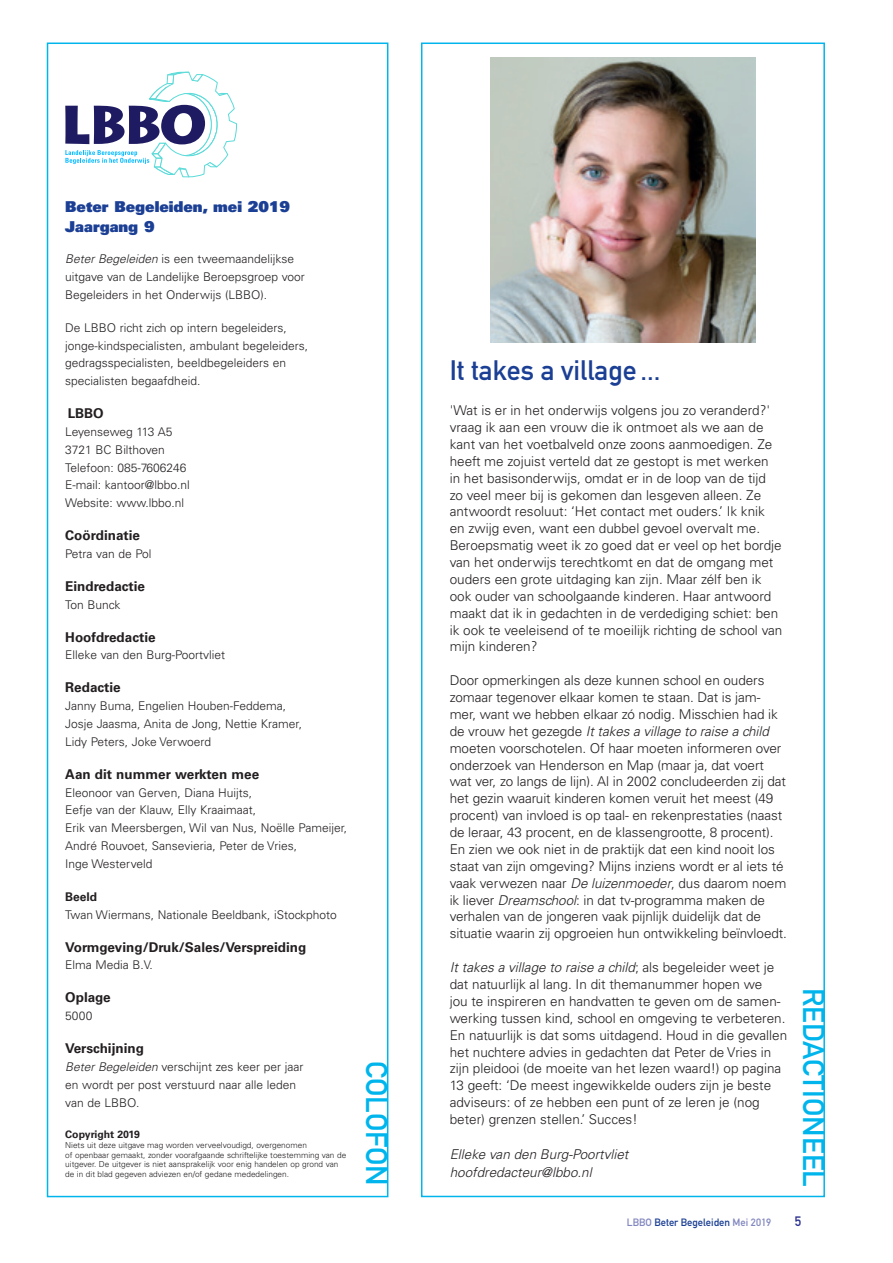
<style>
.page{position:relative;width:893px;height:1263px;background:#fff}
.page>*{position:absolute;margin:0;border:0;box-sizing:border-box;transform-origin:0 0}
.t1{font:30px "DIN Mittelschrift LT";color:#00b5ec}
.t2{font:27.75px "DIN Mittelschrift LT";color:#1b3f94}
.t3{font:15px/19.5px "Univers LT Std X Black";color:#1b3f94}
.t4{font:300 13.5px/16.8px "Univers LT Std";color:#231f20}
.t5{font:700 13.5px "Univers LT Std";color:#231f20}
.t6{font:italic 300 13.5px/18px "Univers LT Std";color:#231f20}
.t7{font:13.5px "DIN Mittelschrift LT";color:#2b3291}
.t8{font:300 12px/17.9px "Univers LT Std";color:#231f20}
.t9{font:700 12px "Univers LT Std";color:#231f20}
.t10{font:10.5px "DIN Mittelschrift LT";color:#1b3f94}
.t11{font:700 10.5px "Univers LT Std";color:#231f20}
.t12{font:300 8.25px/9.8px "Univers LT Std";color:#231f20}
.s1{font-style:italic}
.s2{color:#8287bf}
</style>
<div class="page">
<svg style="left:65px;top:72px;width:172px;height:106px"></svg>
<div style="left:47px;top:43px;width:341px;height:1154px;border:2px solid #00b5ec"></div>
<img style="left:490px;top:57px;width:266px;height:285px">
<p class="t3" style="left:65px;top:197px;width:226px">Beter Begeleiden, mei 2019<br>Jaargang 9</p>
<p class="t8" style="left:65px;top:250px;width:241px"><span class="s1">Beter Begeleiden</span> is een tweemaandelijkse uitgave van de Landelijke Beroepsgroep voor<br>Begeleiders in het Onderwijs (LBBO).</p>
<p class="t8" style="left:65px;top:318px;width:244px">De LBBO richt zich op intern begeleiders, jonge-kindspecialisten, ambulant begeleiders, gedragsspecialisten, beeldbegeleiders en specialisten begaafdheid.</p>
<p class="t5" style="left:68px;top:405px;width:38px">LBBO</p>
<p class="t8" style="left:65px;top:423px;width:126px">Leyenseweg 113 A5<br>3721 BC Bilthoven<br>Telefoon: 085-7606246<br>E-mail: kantoor@lbbo.nl<br>Website: www.lbbo.nl</p>
<p class="t5" style="left:65px;top:527px;width:76px">Coördinatie</p>
<p class="t8" style="left:65px;top:545px;width:88px">Petra van de Pol</p>
<p class="t5" style="left:65px;top:578px;width:81px">Eindredactie</p>
<p class="t8" style="left:65px;top:596px;width:57px">Ton Bunck</p>
<p class="t5" style="left:65px;top:629px;width:92px">Hoofdredactie</p>
<p class="t8" style="left:65px;top:646px;width:161px">Elleke van den Burg-Poortvliet</p>
<p class="t5" style="left:65px;top:680px;width:57px">Redactie</p>
<p class="t8" style="left:65px;top:697px;width:238px">Janny Buma, Engelien Houben-Feddema,<br>Josje Jaasma, Anita de Jong, Nettie Kramer,<br>Lidy Peters, Joke Verwoerd</p>
<p class="t5" style="left:65px;top:766px;width:195px">Aan dit nummer werkten mee</p>
<p class="t8" style="left:65px;top:783px;width:284px">Eleonoor van Gerven, Diana Huijts,<br>Eefje van der Klauw, Elly Kraaimaat,<br>Erik van Meersbergen, Wil van Nus, Noëlle Pameijer, André Rouvoet, Sansevieria, Peter de Vries,<br>Inge Westerveld</p>
<p class="t9" style="left:65px;top:889px;width:34px">Beeld</p>
<p class="t8" style="left:65px;top:905px;width:273px">Twan Wiermans, Nationale Beeldbank, iStockphoto</p>
<p class="t5" style="left:65px;top:939px;width:242px">Vormgeving/Druk/Sales/Verspreiding</p>
<p class="t8" style="left:65px;top:956px;width:89px">Elma Media B.V.</p>
<p class="t5" style="left:65px;top:989px;width:47px">Oplage</p>
<p class="t8" style="left:65px;top:1007px;width:29px">5000</p>
<p class="t5" style="left:65px;top:1040px;width:80px">Verschijning</p>
<p class="t8" style="left:65px;top:1058px;width:240px"><span class="s1">Beter Begeleiden</span> verschijnt zes keer per jaar en wordt per post verstuurd naar alle leden van de LBBO.</p>
<p class="t11" style="left:65px;top:1128px;width:76px">Copyright 2019</p>
<p class="t12" style="left:65px;top:1140px;width:282px">Niets uit deze uitgave mag worden verveelvoudigd, overgenomen<br>of openbaar gemaakt, zonder voorafgaande schriftelijke toestemming van de uitgever. De uitgever is niet aansprakelijk voor enig handelen op grond van de in dit blad gegeven adviezen en/of gedane mededelingen.</p>
<h1 class="t1" style="left:394px;top:1061px;width:126px;rotate:90deg">COLOFON</h1>
<h2 class="t2" style="left:450px;top:354px;width:212px">It takes a village ...</h2>
<p class="t4" style="left:450px;top:402px;width:334px">'Wat is er in het onderwijs volgens jou zo veranderd?' vraag ik aan een vrouw die ik ontmoet als we aan de kant van het voetbalveld onze zoons aanmoedigen. Ze heeft me zojuist verteld dat ze gestopt is met werken in het basisonderwijs, omdat er in de loop van de tijd zo veel meer bij is gekomen dan lesgeven alleen. Ze antwoordt resoluut: ‘Het contact met ouders.’ Ik knik en zwijg even, want een dubbel gevoel overvalt me.<br>Beroepsmatig weet ik zo goed dat er veel op het bordje van het onderwijs terechtkomt en dat de omgang met ouders een grote uitdaging kan zijn. Maar zélf ben ik ook ouder van schoolgaande kinderen. Haar antwoord maakt dat ik in gedachten in de verdediging schiet: ben ik ook te veeleisend of te moeilijk richting de school van mijn kinderen?</p>
<p class="t4" style="left:450px;top:672px;width:339px">Door opmerkingen als deze kunnen school en ouders zomaar tegenover elkaar komen te staan. Dat is jam&shy;mer, want we hebben elkaar zó nodig. Misschien had ik de vrouw het gezegde <span class="s1">It takes a village to raise a child </span>moeten voorschotelen. Of haar moeten informeren over onderzoek van Henderson en Map (maar ja, dat voert wat ver, zo langs de lijn). Al in 2002 concludeerden zij dat het gezin waaruit kinderen komen veruit het meest (49 procent) van invloed is op taal- en rekenprestaties (naast de leraar, 43 procent, en de klassengrootte, 8 procent).<br>En zien we ook niet in de praktijk dat een kind nooit los staat van zijn omgeving? Mijns inziens wordt er al iets té vaak verwezen naar <span class="s1">De luizenmoeder</span>, dus daarom noem ik liever <span class="s1">Dreamschool</span>: in dat tv-programma maken de verhalen van de jongeren vaak pijnlijk duidelijk dat de situatie waarin zij opgroeien hun ontwikkeling beïnvloedt.</p>
<p class="t4" style="left:450px;top:959px;width:339px"><span class="s1">It takes a village to raise a child</span>; als begeleider weet je dat natuurlijk al lang. In dit themanummer hopen we<br>jou te inspireren en handvatten te geven om de samen&shy;werking tussen kind, school en omgeving te verbeteren.<br>En natuurlijk is dat soms uitdagend. Houd in die gevallen het nuchtere advies in gedachten dat Peter de Vries in zijn pleidooi (de moeite van het lezen waard!) op pagina 13 geeft: ‘De meest ingewikkelde ouders zijn je beste adviseurs: of ze hebben een punt of ze leren je (nog beter) grenzen stellen.’ Succes!</p>
<p class="t6" style="left:450px;top:1146px;width:180px">Elleke van den Burg-Poortvliet hoofdredacteur@lbbo.nl</p>
<h1 class="t1" style="left:831px;top:988px;width:201px;rotate:90deg">REDACTIONEEL</h1>
<p class="t10" style="left:627px;top:1216px;width:146px"><span class="s2">LBBO</span> Beter Begeleiden <span class="s2">Mei 2019</span></p>
<p class="t7" style="left:795px;top:1213px;width:8px">5</p>
</div>
